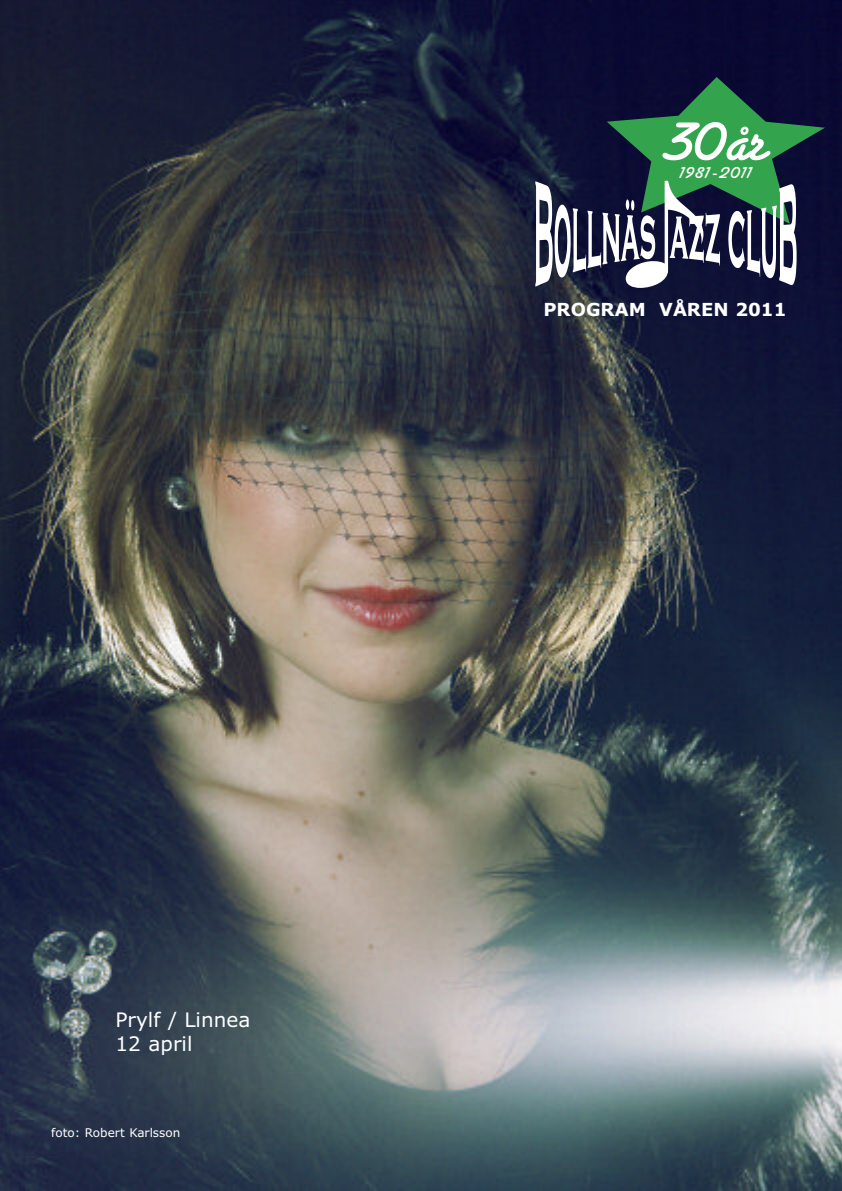
<style>
.page{position:relative;width:842px;height:1191px;background:#fff}
.page>*{position:absolute;margin:0;border:0;box-sizing:border-box;transform-origin:0 0}
.t1{font:68px "Santa Fe Let Plain";color:#fff}
.t2{font:20px/24px "Verdana";color:#fff}
.t3{font:20px "Santa Fe Let Plain";letter-spacing:.05em;color:#fff}
.t4{font:700 18px "Verdana";color:#fff}
.t5{font:12px "Verdana";color:#fff}
.s1{font-size:60px}
</style>
<div class="page">
<img style="left:0;top:0;width:842px;height:1191px">
<svg style="left:535px;top:77px;width:290px;height:211px;background:#385156"></svg>
<p class="t2" style="left:115px;top:1008px;width:136px">Prylf / Linnea<br>12 april</p>
<p class="t5" style="left:51px;top:1125px;width:131px">foto: Robert Karlsson</p>
<h1 class="t1" style="left:666px;top:97px;width:101px">30<span class="s1">år</span></h1>
<p class="t3" style="left:679px;top:159px;width:74px">1981-2011</p>
<p class="t4" style="left:543px;top:303px;width:245px">PROGRAM VÅREN 2011</p>
</div>
